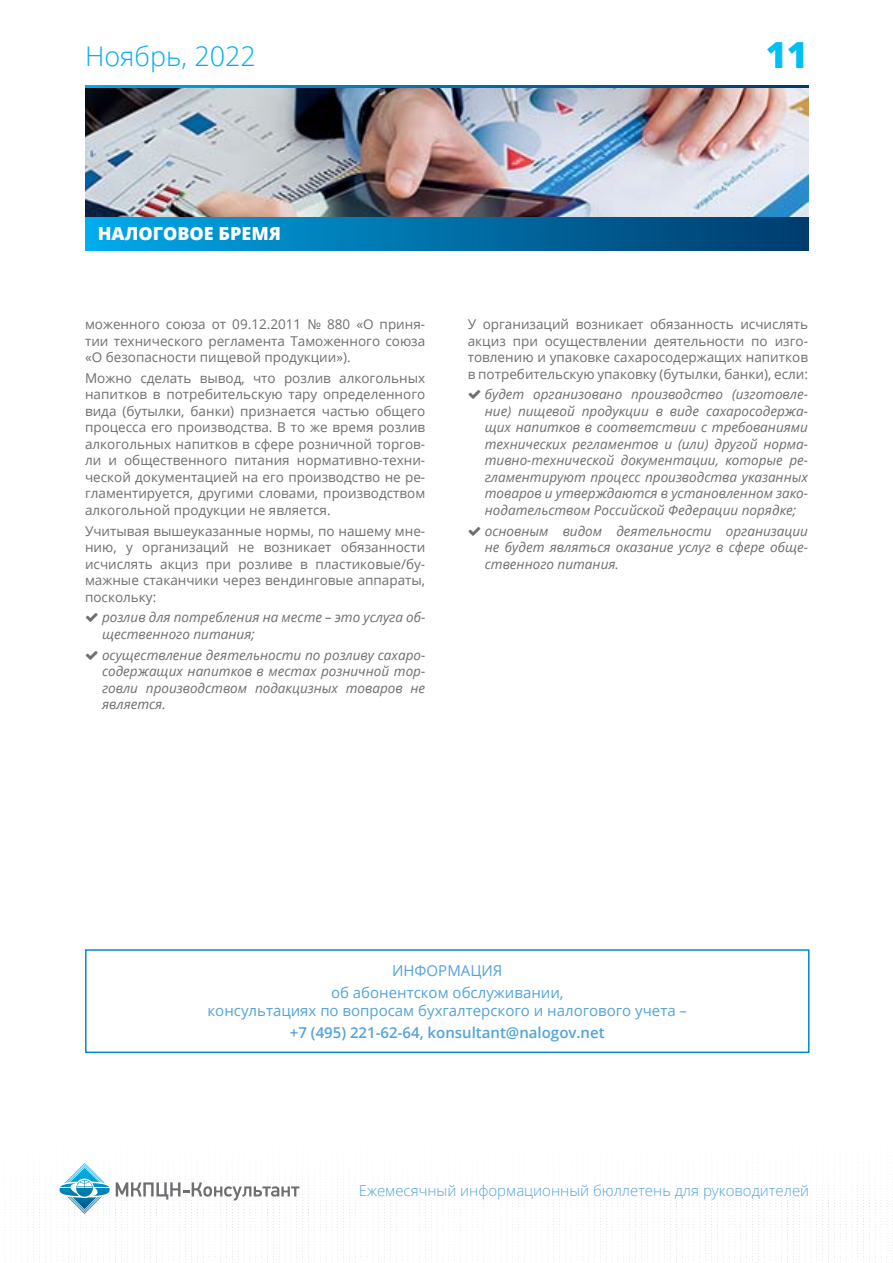
<style>
.page{position:relative;width:893px;height:1263px;background:#fff}
.page>*{position:absolute;margin:0;border:0;box-sizing:border-box;transform-origin:0 0}
.t1{font:800 36px "Open Sans";color:#00c0f3}
.t2{font:300 27px "Open Sans";color:#00aeef}
.t3{font:800 18px "Open Sans";color:#fff}
.t4{font:15px/22.2px "Open Sans";color:#53a3da;text-align:center}
.t5{font:300 15px "Open Sans";color:#53a3da}
.t6{font:600 15px "Open Sans";color:#53a3da}
.t7{font:13.5px/16.5px "Open Sans";color:#6d6e70;text-align:justify}
.t8{font:italic 13.5px/16.5px "Open Sans";color:#6d6e70;text-align:justify}
</style>
<div class="page">
<img style="left:103px;top:1236px;width:159px;height:1px">
<img style="left:27px;top:1221px;width:171px;height:1px">
<img style="left:4px;top:1203px;width:463px;height:4px">
<img style="left:59px;top:1188px;width:402px;height:4px">
<img style="left:512px;top:1247px;width:381px;height:4px">
<img style="left:477px;top:1230px;width:416px;height:4px">
<img style="left:524px;top:1215px;width:159px;height:1px">
<img style="left:600px;top:1197px;width:165px;height:1px">
<img style="left:85px;top:87px;width:723px;height:130px">
<div style="left:85px;top:217px;width:723px;height:33px;background:linear-gradient(to right,#00a8e8,#003a6b)"></div>
<svg style="left:85px;top:85px;width:723px;height:2px"></svg>
<svg style="left:116px;top:1182px;width:183px;height:19px"></svg>
<svg style="left:60px;top:1163px;width:50px;height:51px"></svg>
<div style="left:85px;top:949px;width:724px;height:104px;border:2px solid #008ace"></div>
<h2 class="t2" style="left:85px;top:38px;width:172px">Ноябрь, 2022</h2>
<h1 class="t1" style="left:766px;top:29px;width:44px">11</h1>
<h3 class="t3" style="left:98px;top:221px;width:185px">НАЛОГОВОЕ БРЕМЯ</h3>
<p class="t7" style="left:85px;top:316px;width:342px">моженного союза от 09.12.2011 № 880 «О приня&shy;тии технического регламента Таможенного союза «О безопасности пищевой продукции»).</p>
<p class="t7" style="left:85px;top:369px;width:342px">Можно сделать вывод, что розлив алкогольных напитков в потребительскую тару определенного вида (бутылки, банки) признается частью общего процесса его производства. В то же время розлив алкогольных напитков в сфере розничной торгов&shy;ли и общественного питания нормативно-техни&shy;ческой документацией на его производство не ре&shy;гламентируется, другими словами, производством алкогольной продукции не является.</p>
<p class="t7" style="left:85px;top:522px;width:342px">Учитывая вышеуказанные нормы, по нашему мне&shy;нию, у организаций не возникает обязанности исчислять акциз при розливе в пластиковые/бу&shy;мажные стаканчики через вендинговые аппараты, поскольку:</p>
<p class="t8" style="left:102px;top:609px;width:325px">розлив для потребления на месте – это услуга об&shy;щественного питания;</p>
<p class="t8" style="left:102px;top:646px;width:325px">осуществление деятельности по розливу сахаро&shy;содержащих напитков в местах розничной тор&shy;говли производством подакцизных товаров не является.</p>
<p class="t7" style="left:468px;top:316px;width:342px">У организаций возникает обязанность исчислять акциз при осуществлении деятельности по изго&shy;товлению и упаковке сахаросодержащих напитков в потребительскую упаковку (бутылки, банки), если:</p>
<p class="t8" style="left:485px;top:386px;width:325px">будет организовано производство (изготовле&shy;ние) пищевой продукции в виде сахаросодержа&shy;щих напитков в соответствии с требованиями технических регламентов и (или) другой норма&shy;тивно-технической документации, которые ре&shy;гламентируют процесс производства указанных товаров и утверждаются в установленном зако&shy;нодательством Российской Федерации порядке;</p>
<p class="t8" style="left:485px;top:522px;width:325px">основным видом деятельности организации не будет являться оказание услуг в сфере обще&shy;ственного питания.</p>
<p class="t4" style="left:331px;top:959px;width:234px">ИНФОРМАЦИЯ<br>об абонентском обслуживании,</p>
<p class="t4" style="left:207px;top:999px;width:481px">консультациях по вопросам бухгалтерского и налогового учета –</p>
<p class="t6" style="left:290px;top:1022px;width:316px">+7 (495) 221-62-64, konsultant@nalogov.net</p>
<p class="t5" style="left:359px;top:1180px;width:452px">Ежемесячный информационный бюллетень для руководителей</p>
</div>
